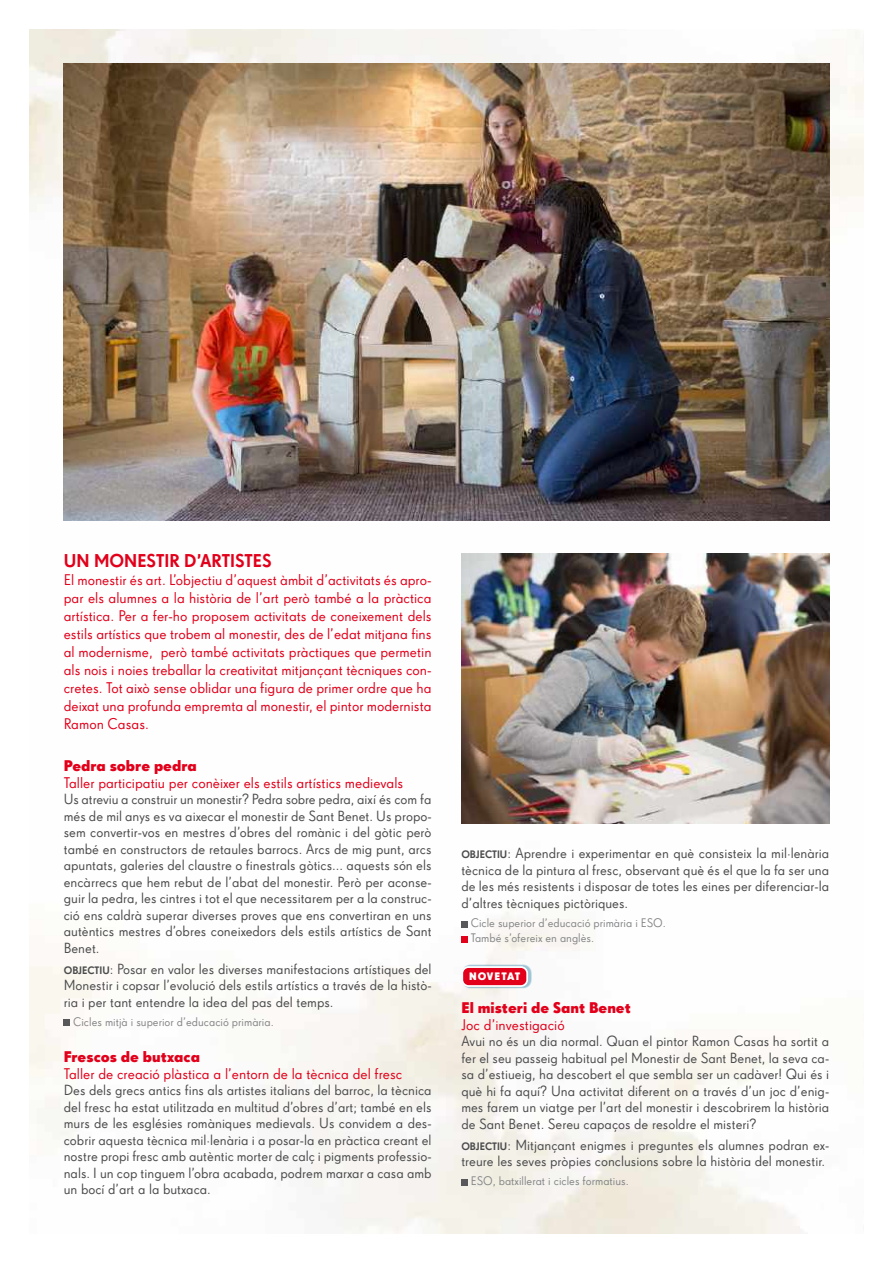
<style>
.page{position:relative;width:893px;height:1263px;background:#fff}
.page>*{position:absolute;margin:0;border:0;box-sizing:border-box;transform-origin:0 0}
.t1{font:18px "Super Grotesk A Med LF";color:#e2001a}
.t2{font:15px/18px "Super Grotesk A Rg LF";color:#e2001a;text-align:justify}
.t3{font:15px "Super Grotesk A Bd LF";color:#e2001a}
.t4{font:14.25px/16.5px "Super Grotesk A Rg LF";color:#4b4b4d;text-align:justify}
.t5{font:12px "Super Grotesk A Rg LF";color:#848587}
.t6{font:12px "Super Grotesk A";color:#848587}
.t7{font:10.5px "Super Grotesk A Bd LF";letter-spacing:.075em;color:#fff}
.s1{font-family:"Super Grotesk A Med LF";font-size:10.5px}
</style>
<div class="page">
<img style="left:30px;top:30px;width:833px;height:1203px">
<div style="left:64px;top:1019px;width:6px;height:7px;background:#58585a"></div>
<img style="left:461px;top:553px;width:368px;height:270px">
<div style="left:461px;top:921px;width:7px;height:6px;background:#58585a"></div>
<div style="left:461px;top:936px;width:7px;height:6px;background:#e2001a"></div>
<div style="left:462px;top:964px;width:70px;height:24px;background:#2b81a7;opacity:.45"></div>
<div style="left:462px;top:967px;width:65px;height:19px;background:#e2001a;border-radius:6px"></div>
<div style="left:461px;top:966px;width:67px;height:21px;border:2px solid #fff;border-radius:6px"></div>
<div style="left:461px;top:1179px;width:7px;height:6px;background:#58585a"></div>
<img style="left:64px;top:64px;width:765px;height:457px">
<p class="t1" style="left:64px;top:550px;width:209px">UN MONESTIR D’ARTISTES</p>
<p class="t2" style="left:64px;top:571px;width:369px">El monestir és art. L’objectiu d’aquest àmbit d’activitats és apro&shy;par els alumnes a la història de l’art però també a la pràctica artística. Per a fer-ho proposem activitats de coneixement dels estils artístics que trobem al monestir, des de l’edat mitjana fins al modernisme, però també activitats pràctiques que permetin als nois i noies treballar la creativitat mitjançant tècniques con&shy;cretes. Tot això sense oblidar una figura de primer ordre que ha deixat una profunda empremta al monestir, el pintor modernista Ramon Casas.</p>
<p class="t3" style="left:64px;top:757px;width:135px">Pedra sobre pedra</p>
<p class="t2" style="left:64px;top:773px;width:341px">Taller participatiu per conèixer els estils artístics medievals</p>
<p class="t4" style="left:64px;top:791px;width:369px">Us atreviu a construir un monestir? Pedra sobre pedra, així és com fa més de mil anys es va aixecar el monestir de Sant Benet. Us propo&shy;sem convertir-vos en mestres d’obres del romànic i del gòtic però també en constructors de retaules barrocs. Arcs de mig punt, arcs apuntats, galeries del claustre o finestrals gòtics... aquests són els encàrrecs que hem rebut de l’abat del monestir. Però per aconse&shy;guir la pedra, les cintres i tot el que necessitarem per a la construc&shy;ció ens caldrà superar diverses proves que ens convertiran en uns autèntics mestres d’obres coneixedors dels estils artístics de Sant Benet.</p>
<p class="t4" style="left:64px;top:960px;width:369px"><span class="s1">OBJECTIU</span>: Posar en valor les diverses manifestacions artístiques del Monestir i copsar l’evolució dels estils artístics a través de la histò&shy;ria i per tant entendre la idea del pas del temps.</p>
<p class="t5" style="left:73px;top:1015px;width:202px">Cicles mitjà i superior d’educació primària.</p>
<p class="t3" style="left:64px;top:1048px;width:138px">Frescos de butxaca</p>
<p class="t2" style="left:64px;top:1064px;width:340px">Taller de creació plàstica a l’entorn de la tècnica del fresc</p>
<p class="t4" style="left:64px;top:1082px;width:369px">Des dels grecs antics fins als artistes italians del barroc, la tècnica del fresc ha estat utilitzada en multitud d’obres d’art; també en els murs de les esglésies romàniques medievals. Us convidem a des&shy;cobrir aquesta tècnica mil·lenària i a posar-la en pràctica creant el nostre propi fresc amb autèntic morter de calç i pigments professio&shy;nals. I un cop tinguem l’obra acabada, podrem marxar a casa amb un bocí d’art a la butxaca.</p>
<p class="t4" style="left:461px;top:845px;width:369px"><span class="s1">OBJECTIU</span>: Aprendre i experimentar en què consisteix la mil·lenària tècnica de la pintura al fresc, observant què és el que la fa ser una de les més resistents i disposar de totes les eines per diferenciar-la d’altres tècniques pictòriques.</p>
<p class="t5" style="left:471px;top:916px;width:197px">Cicle superior d’educació primària i ESO.</p>
<p class="t6" style="left:471px;top:931px;width:125px">També s’ofereix en anglès.</p>
<p class="t7" style="left:469px;top:970px;width:53px">NOVETAT</p>
<p class="t3" style="left:461px;top:999px;width:171px">El misteri de Sant Benet</p>
<p class="t2" style="left:461px;top:1016px;width:105px">Joc d’investigació</p>
<p class="t4" style="left:461px;top:1033px;width:369px">Avui no és un dia normal. Quan el pintor Ramon Casas ha sortit a fer el seu passeig habitual pel Monestir de Sant Benet, la seva ca&shy;sa d’estiueig, ha descobert el que sembla ser un cadàver! Qui és i què hi fa aquí? Una activitat diferent on a través d’un joc d’enig&shy;mes farem un viatge per l’art del monestir i descobrirem la història de Sant Benet. Sereu capaços de resoldre el misteri?</p>
<p class="t4" style="left:461px;top:1136px;width:369px"><span class="s1">OBJECTIU</span>: Mitjançant enigmes i preguntes els alumnes podran ex&shy;treure les seves pròpies conclusions sobre la història del monestir.</p>
<p class="t5" style="left:471px;top:1174px;width:160px">ESO, batxillerat i cicles formatius.</p>
</div>
